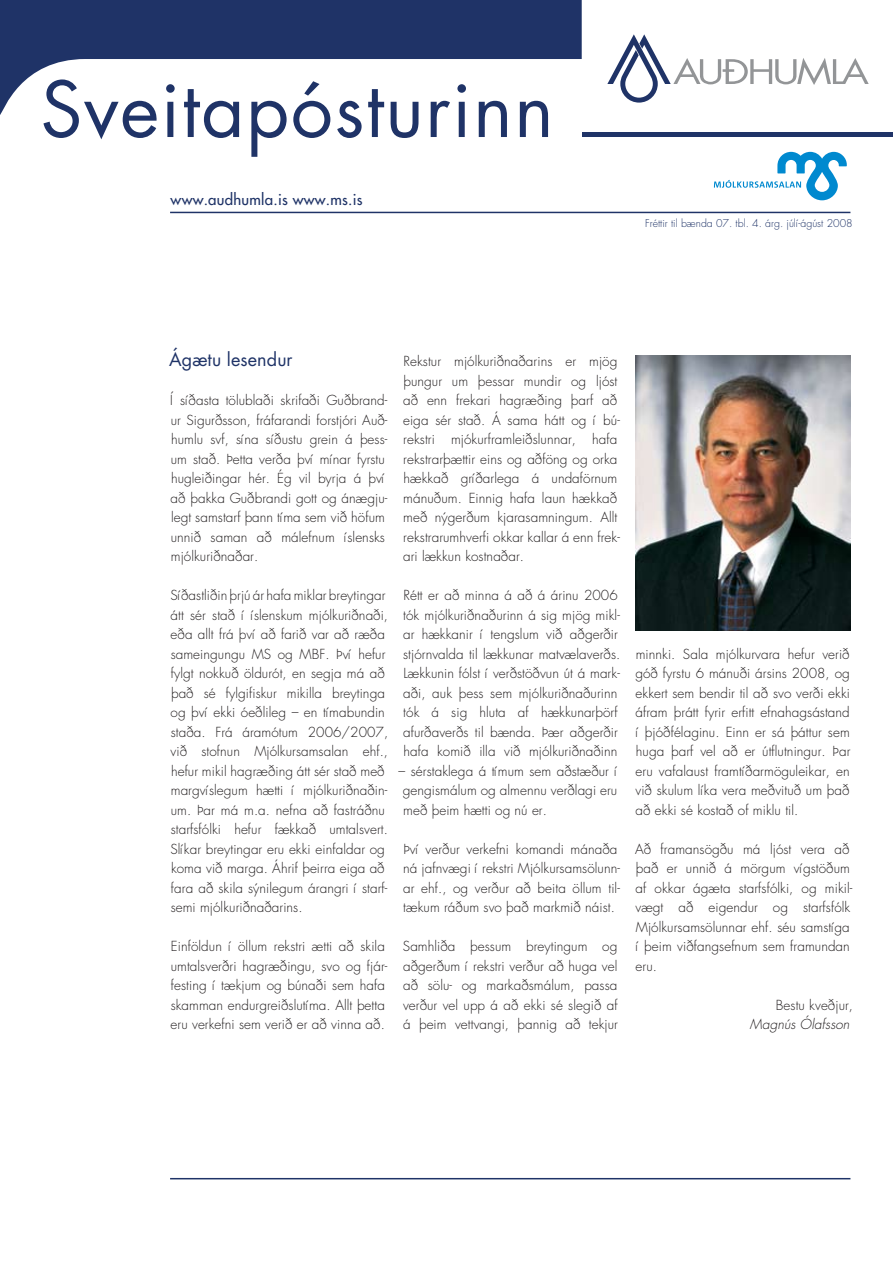
<style>
.page{position:relative;width:893px;height:1263px;background:#fff}
.page>*{position:absolute;margin:0;border:0;box-sizing:border-box;transform-origin:0 0}
.t1{font:75px "Futura";letter-spacing:.02em;color:#1f3367}
.t2{font:18px "Futura";letter-spacing:.005em;color:#1f3367}
.t3{font:15px "Futura";letter-spacing:.015em;color:#1f3367}
.t4{font:300 13.5px/19.5px "Futura";letter-spacing:.005em;color:#221e1f}
.t5{font:italic 300 13.5px "Futura";letter-spacing:.005em;color:#221e1f}
.t6{font:300 10.5px "Futura";color:#1f3367}
</style>
<div class="page">
<hr style="left:170px;top:1178px;width:680px;height:1px;background:#1f3367">
<svg style="left:0;top:0;width:582px;height:115px;fill:#1f3367"></svg>
<svg style="left:607px;top:34px;width:262px;height:69px"></svg>
<div style="left:582px;top:132px;width:311px;height:5px;background:#1f3367"></div>
<hr style="left:170px;top:212px;width:680px;height:1px;background:#1f3367">
<svg style="left:714px;top:152px;width:133px;height:48px"></svg>
<img style="left:635px;top:356px;width:215px;height:275px">
<h1 class="t1" style="left:40px;top:58px;width:515px">Sveitapósturinn</h1>
<p class="t3" style="left:171px;top:190px;width:193px">www.audhumla.is www.ms.is</p>
<p class="t6" style="left:645px;top:217px;width:209px">Fréttir til bænda 07. tbl. 4. árg. júlí-ágúst 2008</p>
<h2 class="t2" style="left:169px;top:347px;width:125px">Ágætu lesendur</h2>
<p class="t4" style="left:171px;top:390px;width:218px">Í síðasta tölublaði skrifaði Guðbrand&shy;ur Sigurðsson, fráfarandi forstjóri Auð&shy;humlu svf, sína síðustu grein á þess&shy;um stað. Þetta verða því mínar fyrstu hugleiðingar hér. Ég vil byrja á því að þakka Guðbrandi gott og ánægju&shy;legt samstarf þann tíma sem við höf-um unnið saman að málefnum íslensks mjólkuriðnaðar.</p>
<p class="t4" style="left:170px;top:585px;width:219px">Síðastliðin þrjú ár hafa miklar breyt-ingar átt sér stað í íslenskum mjólkuriðnaði, eða allt frá því að farið var að ræða sameingungu MS og MBF. Því hefur fylgt nokkuð öldurót, en segja má að það sé fylgifiskur mikilla breyt-inga og því ekki óeðlileg – en tímabundin staða. Frá áramótum 2006/2007, við stofnun Mjólkursamsalan ehf., hefur mikil hagræðing átt sér stað með margvíslegum hætti í mjólkuriðnað-in&shy;um. Þar má m.a. nefna að fastráðnu starfs-fólki hefur fækkað umtalsvert.<br>Slíkar breytingar eru ekki einfaldar og koma við marga. Áhrif þeirra eiga að fara að skila sýnilegum árangri í starf&shy;semi mjólkuriðnaðarins.</p>
<p class="t4" style="left:171px;top:936px;width:218px">Einföldun í öllum rekstri ætti að skila um-talsverðri hagræðingu, svo og fjár&shy;festing í tækjum og búnaði sem hafa skamman endurgreiðslutíma. Allt þetta eru verkefni sem verið er að vinna að.</p>
<p class="t4" style="left:403px;top:351px;width:218px">Rekstur mjólkuriðnaðarins er mjög þungur um þessar mundir og ljóst að enn frekari hagræðing þarf að eiga sér stað. Á sama hátt og í bú&shy;rekstri mjókurframleiðslunnar, hafa rekstrarþættir eins og aðföng og orka hækkað gríðarlega á undaförnum mánuðum. Einnig hafa laun hækkað með nýgerðum kjarasamningum. Allt rekstrarumhverfi okkar kallar á enn frek&shy;ari lækkun kostnaðar.</p>
<p class="t4" style="left:403px;top:585px;width:219px">Rétt er að minna á að á árinu 2006 tók mjólkuriðnaðurinn á sig mjög mikl&shy;ar hækkanir í tengslum við aðgerðir stjórnvalda til lækkunar matvælaverðs.<br>Lækkunin fólst í verðstöðvun út á mark&shy;aði, auk þess sem mjólkuriðnaðurinn tók á sig hluta af hækkunarþörf afurðaverðs til bænda. Þær aðgerðir hafa komið illa við mjólkuriðnaðinn</p>
<p class="t4" style="left:403px;top:761px;width:216px;text-align:justify;text-indent:-4px">– sérstaklega á tímum sem aðstæður í gengismálum og almennu verðlagi eru með þeim hætti og nú er.</p>
<p class="t4" style="left:403px;top:839px;width:218px">Því verður verkefni komandi mánaða ná jafnvægi í rekstri Mjólkursamsölunn&shy;ar ehf., og verður að beita öllum til&shy;tækum ráðum svo það markmið náist.</p>
<p class="t4" style="left:403px;top:936px;width:216px;text-align:justify">Samhliða þessum breytingum og aðgerðum í rekstri verður að huga vel að sölu- og markaðsmálum, passa verður vel upp á að ekki sé slegið af á þeim vettvangi, þannig að tekjur</p>
<p class="t4" style="left:635px;top:644px;width:217px;text-align:justify">minnki. Sala mjólkurvara hefur verið góð fyrstu 6 mánuði ársins 2008, og ekkert sem bendir til að svo verði ekki áfram þrátt fyrir erfitt efnahagsástand í þjóðfélaginu. Einn er sá þáttur sem huga þarf vel að er útflutningur. Þar eru vafalaust framtíðarmöguleikar, en við skulum líka vera meðvituð um það að ekki sé kostað of miklu til.</p>
<p class="t4" style="left:635px;top:839px;width:219px">Að framansögðu má ljóst vera að það er unnið á mörgum vígstöðum af okkar ágæta starfsfólki, og mikil&shy;vægt að eigendur og starfsfólk<br>Mjólkursamsölunnar ehf. séu samstíga í þeim viðfangsefnum sem framundan eru.</p>
<p class="t4" style="left:776px;top:995px;width:79px">Bestu kveðjur,</p>
<p class="t5" style="left:750px;top:1015px;width:101px">Magnús Ólafsson</p>
</div>
